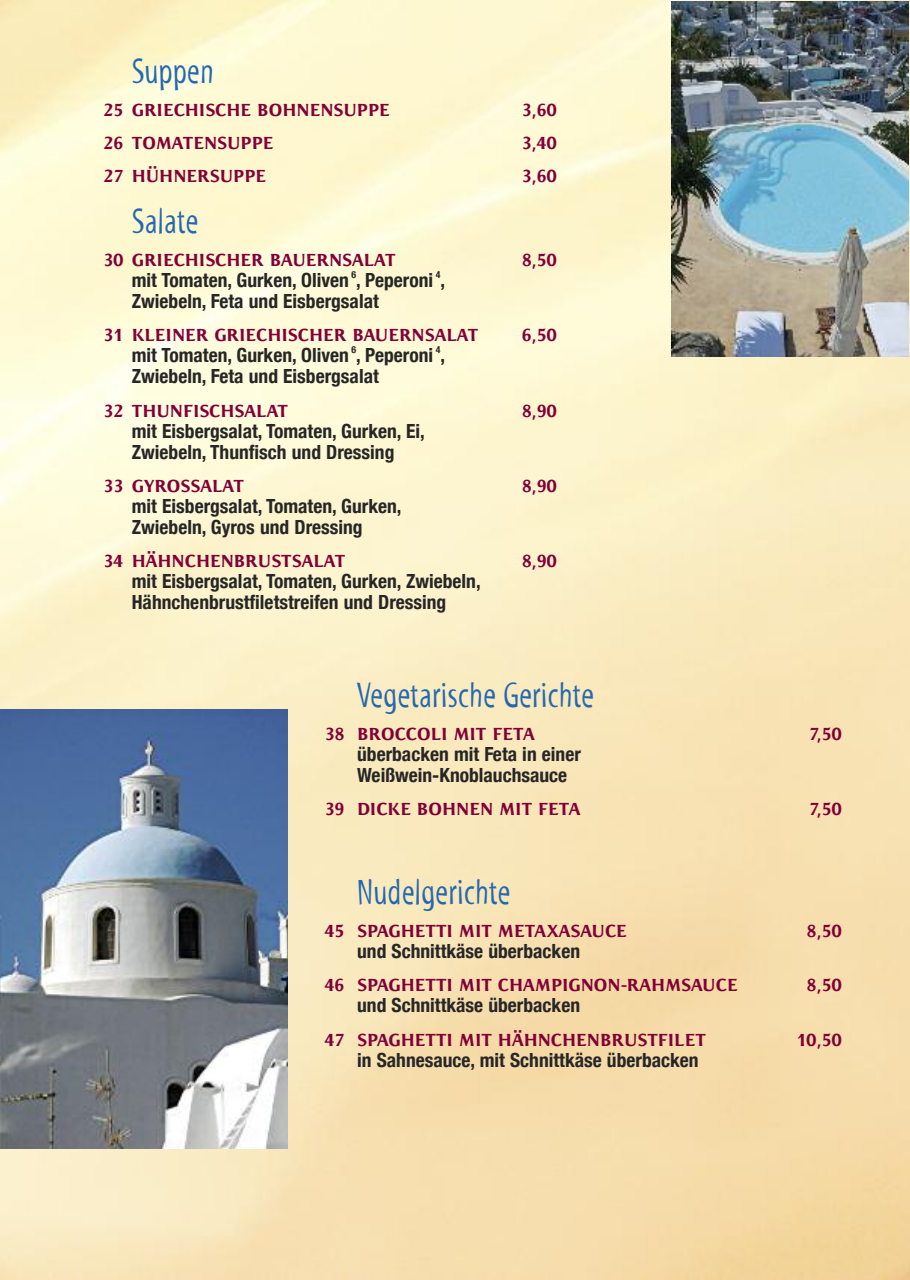
<style>
.page{position:relative;width:910px;height:1280px;background:#fff}
.page>*{position:absolute;margin:0;border:0;box-sizing:border-box;transform-origin:0 0}
.t1{font:36.3px "Myriad Std Tilt";letter-spacing:.01em;color:#2567b0;scale:.91 1}
.t2{font:700 condensed 19.5px/21px "Helvetica Neue";color:#272627}
.t3{font:900 18px "Resavska Sans ITC Std";color:#820038}
.t4{font:700 condensed 9.75px "Helvetica Neue";color:#272627}
</style>
<div class="page">
<img style="left:0;top:0;width:910px;height:1280px">
<img style="left:672px;top:1px;width:236px;height:355px">
<img style="left:0;top:710px;width:288px;height:438px">
<h1 class="t1" style="left:132px;top:57px;width:92px">Suppen</h1>
<p class="t3" style="left:104px;top:103px;width:288px">25 GRIECHISCHE BOHNENSUPPE</p>
<p class="t3" style="left:522px;top:103px;width:36px">3,60</p>
<p class="t3" style="left:104px;top:136px;width:171px">26 TOMATENSUPPE</p>
<p class="t3" style="left:522px;top:136px;width:36px">3,40</p>
<p class="t3" style="left:104px;top:169px;width:164px">27 HÜHNERSUPPE</p>
<p class="t3" style="left:522px;top:169px;width:36px">3,60</p>
<h1 class="t1" style="left:132px;top:208px;width:74px">Salate</h1>
<p class="t3" style="left:104px;top:253px;width:294px">30 GRIECHISCHER BAUERNSALAT</p>
<p class="t3" style="left:522px;top:253px;width:36px">8,50</p>
<p class="t2" style="left:132px;top:270px;width:315px">mit Tomaten, Gurken, Oliven , Peperoni ,</p>
<p class="t4" style="left:351px;top:269px;width:6px">6</p>
<p class="t4" style="left:436px;top:269px;width:6px">4</p>
<p class="t2" style="left:132px;top:291px;width:249px">Zwiebeln, Feta und Eisbergsalat</p>
<p class="t3" style="left:104px;top:328px;width:376px">31 KLEINER GRIECHISCHER BAUERNSALAT</p>
<p class="t3" style="left:522px;top:328px;width:36px">6,50</p>
<p class="t2" style="left:132px;top:345px;width:315px">mit Tomaten, Gurken, Oliven , Peperoni ,</p>
<p class="t4" style="left:351px;top:344px;width:6px">6</p>
<p class="t4" style="left:436px;top:344px;width:6px">4</p>
<p class="t2" style="left:132px;top:366px;width:249px">Zwiebeln, Feta und Eisbergsalat</p>
<p class="t3" style="left:104px;top:403px;width:186px">32 THUNFISCHSALAT</p>
<p class="t3" style="left:522px;top:403px;width:36px">8,90</p>
<p class="t2" style="left:132px;top:420px;width:294px">mit Eisbergsalat, Tomaten, Gurken, Ei,<br>Zwiebeln, Thunfisch und Dressing</p>
<p class="t3" style="left:104px;top:479px;width:142px">33 GYROSSALAT</p>
<p class="t3" style="left:522px;top:479px;width:36px">8,90</p>
<p class="t2" style="left:132px;top:495px;width:271px">mit Eisbergsalat, Tomaten, Gurken,<br>Zwiebeln, Gyros und Dressing</p>
<p class="t3" style="left:104px;top:554px;width:243px">34 HÄHNCHENBRUSTSALAT</p>
<p class="t3" style="left:522px;top:554px;width:36px">8,90</p>
<p class="t2" style="left:132px;top:570px;width:350px">mit Eisbergsalat, Tomaten, Gurken, Zwiebeln,<br>Hähnchenbrustfiletstreifen und Dressing</p>
<h1 class="t1" style="left:357px;top:681px;width:262px">Vegetarische Gerichte</h1>
<p class="t3" style="left:325px;top:727px;width:211px">38 BROCCOLI MIT FETA</p>
<p class="t3" style="left:809px;top:727px;width:34px">7,50</p>
<p class="t2" style="left:357px;top:743px;width:225px">überbacken mit Feta in einer<br>Weißwein-Knoblauchsauce</p>
<p class="t3" style="left:325px;top:802px;width:257px">39 DICKE BOHNEN MIT FETA</p>
<p class="t3" style="left:809px;top:802px;width:34px">7,50</p>
<h1 class="t1" style="left:357px;top:879px;width:170px">Nudelgerichte</h1>
<p class="t3" style="left:325px;top:924px;width:304px">45 SPAGHETTI MIT METAXASAUCE</p>
<p class="t3" style="left:807px;top:924px;width:36px">8,50</p>
<p class="t2" style="left:357px;top:940px;width:224px">und Schnittkäse überbacken</p>
<p class="t3" style="left:325px;top:978px;width:414px">46 SPAGHETTI MIT CHAMPIGNON-RAHMSAUCE</p>
<p class="t3" style="left:807px;top:978px;width:36px">8,50</p>
<p class="t2" style="left:357px;top:995px;width:224px">und Schnittkäse überbacken</p>
<p class="t3" style="left:325px;top:1032px;width:383px">47 SPAGHETTI MIT HÄHNCHENBRUSTFILET</p>
<p class="t3" style="left:797px;top:1032px;width:46px">10,50</p>
<p class="t2" style="left:357px;top:1049px;width:343px">in Sahnesauce, mit Schnittkäse überbacken</p>
</div>
